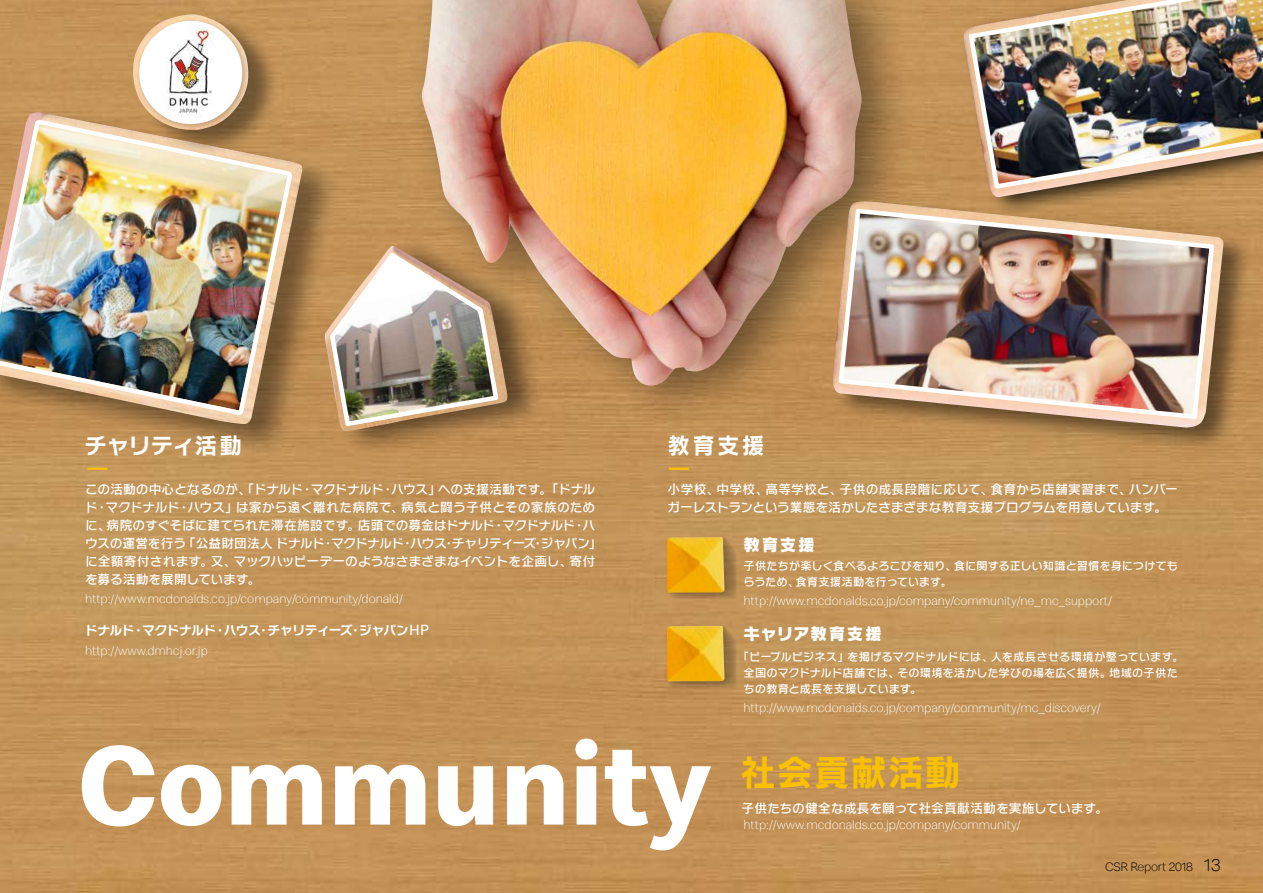
<style>
.page{position:relative;width:1263px;height:893px;background:#fff}
.page>*{position:absolute;margin:0;border:0;box-sizing:border-box;transform-origin:0 0}
.t1{font:700 115.8px "Speedee";color:#fff}
.t2{font:36px "Rodin NTLG Pro B";letter-spacing:.025em;color:#fac100}
.t3{font:22.5px "Rodin NTLG Pro B";color:#fff}
.t4{font:300 18px "Speedee";color:#000}
.t5{font:16.5px "Rodin NTLG Pro EB";letter-spacing:.05em;color:#fff}
.t6{font:16.5px "Rodin NTLG Pro EB";letter-spacing:.1em;color:#fff}
.t7{font:12.75px/18px "Rodin NTLG Pro DB";letter-spacing:-.005em;color:#fff}
.t8{font:12.75px "Rodin NTLG Pro B";letter-spacing:-.035em;color:#fff}
.t9{font:12.75px "Rodin NTLG Pro DB";letter-spacing:.015em;color:#fff}
.t10{font:12.75px "Rodin NTLG Pro DB";letter-spacing:-.035em;color:#fff}
.t11{font:12.75px "Rodin NTLG Pro DB";letter-spacing:.025em;color:#fff}
.t12{font:300 12.6px "Speedee";color:#fff}
.t13{font:300 12.6px "Speedee";letter-spacing:-.02em;color:#000}
.t14{font:11.25px/15.8px "Rodin NTLG Pro DB";color:#fff}
.t15{font:11.25px "Rodin NTLG Pro DB";letter-spacing:.02em;color:#fff}
.s1{font-family:"Speedee";font-size:15.3px}
</style>
<div class="page">
<img style="left:1px;top:0;width:1262px;height:893px">
<div style="left:0;top:109px;width:341px;height:348px;background:#000;opacity:.41"></div>
<img style="left:0;top:112px;width:303px;height:313px">
<img style="left:0;top:117px;width:295px;height:301px">
<div style="left:404px;top:0;width:513px;height:431px;background:#000;opacity:.43"></div>
<img style="left:420px;top:0;width:443px;height:387px">
<div style="left:833px;top:197px;width:420px;height:255px;background:#000;opacity:.48"></div>
<img style="left:831px;top:201px;width:393px;height:227px">
<img style="left:836px;top:206px;width:381px;height:216px">
<div style="left:961px;top:0;width:302px;height:217px;background:#000;opacity:.75"></div>
<img style="left:963px;top:0;width:300px;height:199px">
<img style="left:966px;top:0;width:297px;height:192px">
<div style="left:137px;top:12px;width:143px;height:144px;background:#000;opacity:.43"></div>
<img style="left:132px;top:14px;width:118px;height:117px">
<div style="left:135px;top:17px;width:115px;height:115px;background:#000;opacity:.25"></div>
<div style="left:139px;top:21px;width:103px;height:103px;background:#fff;border-radius:50%"></div>
<img style="left:166px;top:22px;width:50px;height:99px">
<div style="left:326px;top:235px;width:219px;height:222px;background:#000;opacity:.5"></div>
<img style="left:325px;top:246px;width:183px;height:186px">
<img style="left:326px;top:249px;width:175px;height:180px">
<hr style="left:87px;top:468px;width:20px;height:2px;background:#fac100">
<hr style="left:669px;top:468px;width:20px;height:2px;background:#fac100">
<svg style="left:668px;top:536px;width:68px;height:64px"></svg>
<svg style="left:668px;top:625px;width:68px;height:63px"></svg>
<div style="left:665px;top:534px;width:65px;height:64px;background:#000;opacity:.1"></div>
<img style="left:666px;top:537px;width:58px;height:56px">
<div style="left:665px;top:623px;width:65px;height:64px;background:#000;opacity:.1"></div>
<img style="left:666px;top:626px;width:58px;height:56px">
<h3 class="t3" style="left:85px;top:430px;width:159px">チャリティ活動</h3>
<p class="t7" style="left:85px;top:479px;width:220px">この活動の中心となるのが、「ドナルド</p>
<p class="t7" style="left:438px;top:479px;width:159px">への支援活動です。「ドナル</p>
<p class="t7" style="left:391px;top:479px;width:51px">ハウス」</p>
<p class="t7" style="left:311px;top:479px;width:75px">マクドナルド</p>
<p class="t7" style="left:301px;top:479px;width:14px">・</p>
<p class="t7" style="left:381px;top:479px;width:14px">・</p>
<p class="t11" style="left:236px;top:498px;width:170px">は家から遠く離れた病院で、</p>
<p class="t9" style="left:401px;top:498px;width:196px">病気と闘う子供とその家族のため</p>
<p class="t7" style="left:188px;top:497px;width:52px">ハウス」</p>
<p class="t7" style="left:85px;top:497px;width:14px">ド</p>
<p class="t7" style="left:106px;top:497px;width:76px">マクドナルド</p>
<p class="t7" style="left:96px;top:497px;width:14px">・</p>
<p class="t7" style="left:178px;top:497px;width:14px">・</p>
<p class="t7" style="left:107px;top:515px;width:255px">病院のすぐそばに建てられた滞在施設です。</p>
<p class="t7" style="left:358px;top:515px;width:139px">店頭での募金はドナルド</p>
<p class="t7" style="left:502px;top:515px;width:75px">マクドナルド</p>
<p class="t7" style="left:85px;top:515px;width:27px">に、</p>
<p class="t7" style="left:583px;top:515px;width:14px">ハ</p>
<p class="t7" style="left:493px;top:515px;width:14px">・</p>
<p class="t7" style="left:573px;top:515px;width:14px">・</p>
<p class="t7" style="left:183px;top:533px;width:143px">「公益財団法人ドナルド</p>
<p class="t7" style="left:85px;top:533px;width:103px">ウスの運営を行う</p>
<p class="t10" style="left:410px;top:534px;width:193px">ハウスチャリティーズジャパン「</p>
<p class="t7" style="left:331px;top:533px;width:75px">マクドナルド</p>
<p class="t7" style="left:322px;top:533px;width:14px">・</p>
<p class="t7" style="left:401px;top:533px;width:14px">・</p>
<p class="t7" style="left:442px;top:533px;width:14px">・</p>
<p class="t7" style="left:531px;top:533px;width:14px">・</p>
<p class="t7" style="left:234px;top:551px;width:340px">マックハッピーデーのようなさまざまなイベントを企画し、</p>
<p class="t7" style="left:85px;top:551px;width:177px">に全額寄付されます。<br>を募る活動を展開しています。</p>
<p class="t7" style="left:570px;top:551px;width:27px">寄付</p>
<p class="t7" style="left:211px;top:551px;width:27px">又、</p>
<p class="t12" style="left:85px;top:591px;width:319px">http://www.mcdonalds.co j p. /company/community/donald/</p>
<p class="t8" style="left:268px;top:622px;width:87px">チャリティーズ</p>
<p class="t8" style="left:359px;top:622px;width:71px">ジャパン<span class="s1">HP</span></p>
<p class="t8" style="left:224px;top:622px;width:39px">ハウス</p>
<p class="t8" style="left:85px;top:622px;width:51px">ドナルド</p>
<p class="t8" style="left:142px;top:622px;width:75px">マクドナルド</p>
<p class="t8" style="left:132px;top:622px;width:14px">・</p>
<p class="t8" style="left:214px;top:622px;width:14px">・</p>
<p class="t8" style="left:257px;top:622px;width:14px">・</p>
<p class="t8" style="left:349px;top:622px;width:14px">・</p>
<p class="t12" style="left:85px;top:643px;width:124px">http://www.dmhcj.orj p.</p>
<h3 class="t3" style="left:668px;top:430px;width:98px">教育支援</h3>
<p class="t7" style="left:990px;top:479px;width:143px">食育から店舗実習まで、</p>
<p class="t7" style="left:668px;top:479px;width:501px">小学校、<br>ガーレストランという業態を活かしたさまざまな教育支援プログラムを用意しています。</p>
<p class="t7" style="left:717px;top:479px;width:53px">中学校、</p>
<p class="t7" style="left:765px;top:479px;width:79px">高等学校と、</p>
<p class="t9" style="left:839px;top:480px;width:155px">子供の成長段階に応じて、</p>
<p class="t7" style="left:1129px;top:479px;width:51px">ハンバー</p>
<p class="t6" style="left:743px;top:533px;width:72px">教育支援</p>
<p class="t14" style="left:796px;top:558px;width:163px;text-indent:-52px">子供たちが楽しく食べるよろこびを知り、食育支援活動を行っています。</p>
<p class="t14" style="left:954px;top:558px;width:225px">食に関する正しい知識と習慣を身につけても</p>
<p class="t14" style="left:743px;top:573px;width:57px">らうため、</p>
<p class="t12" style="left:743px;top:593px;width:370px">http://www.mcdonalds.co j p. /company/community/ne_mc_support/</p>
<p class="t5" style="left:743px;top:622px;width:140px">キャリア教育支援</p>
<p class="t14" style="left:738px;top:649px;width:257px">「ピープルビジネス」を掲げるマクドナルドには、</p>
<p class="t15" style="left:991px;top:650px;width:194px">人を成長させる環境が整っています。</p>
<p class="t14" style="left:743px;top:664px;width:180px">全国のマクドナルド店舗では、<br>ちの教育と成長を支援しています。</p>
<p class="t14" style="left:897px;top:664px;width:216px">その環境を活かした学びの場を広く提供。</p>
<p class="t14" style="left:1109px;top:664px;width:70px">地域の子供た</p>
<p class="t12" style="left:743px;top:700px;width:359px">http://www.mcdonalds.co j p. /company/community/mc_discovery/</p>
<h1 class="t1" style="left:78px;top:713px;width:635px">Community</h1>
<h2 class="t2" style="left:740px;top:748px;width:222px">社会貢献活動</h2>
<p class="t7" style="left:741px;top:798px;width:368px">子供たちの健全な成長を願って社会貢献活動を実施しています。</p>
<p class="t12" style="left:743px;top:817px;width:279px">http://www.mcdonalds.co j p. /company/community/</p>
<p class="t13" style="left:1105px;top:859px;width:89px">CSR Report 2018</p>
<h3 class="t4" style="left:1204px;top:854px;width:18px">13</h3>
</div>
